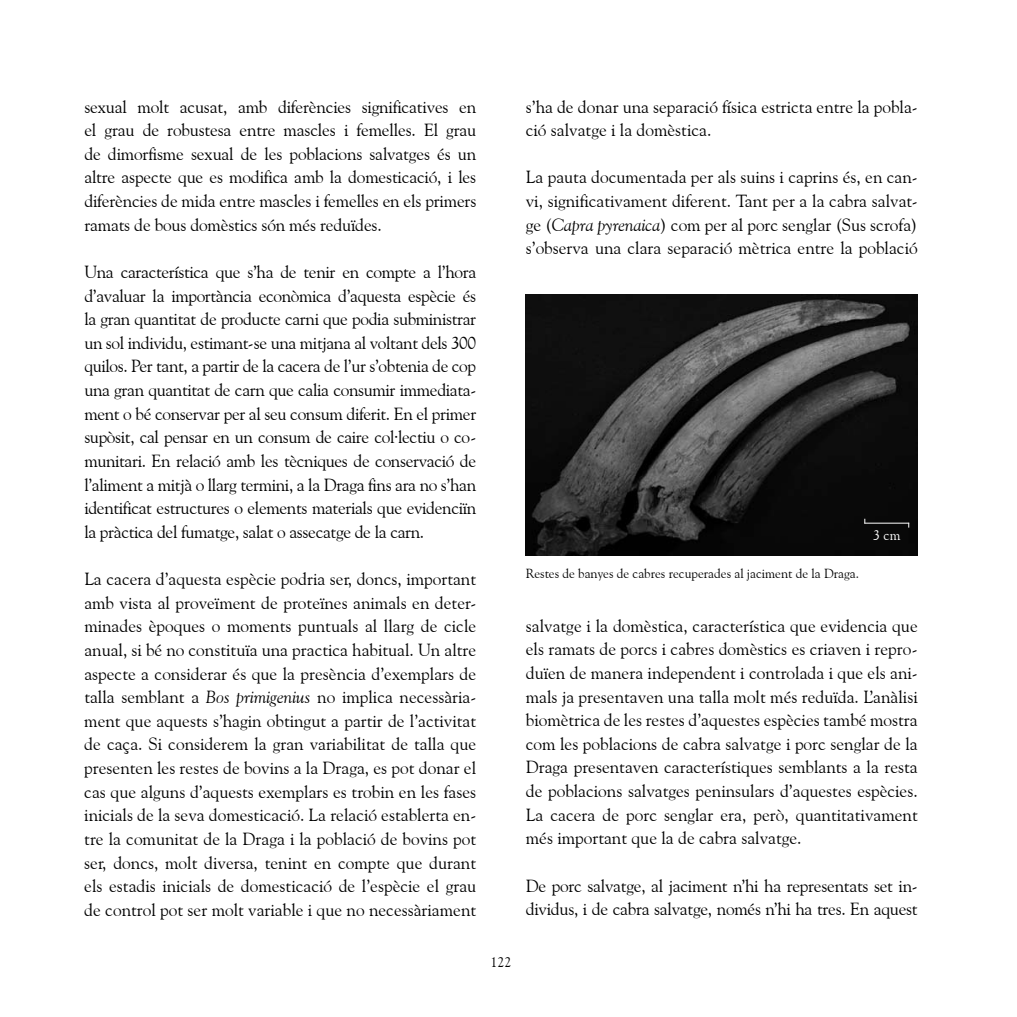
<style>
.page{position:relative;width:1017px;height:1017px;background:#fff}
.page>*{position:absolute;margin:0;border:0;box-sizing:border-box;transform-origin:0 0}
.t1{font:17.5px/23.6px "Goudy Old Style BT";color:#000;text-align:justify}
.t2{font:14px "Goudy Old Style BT";color:#000}
.t3{font:14px "Goudy Old Style BT";color:#fff}
.t4{font:13.12px "Goudy Old Style BT";color:#000}
.s1{font-style:italic}
</style>
<div class="page">
<img style="left:526px;top:295px;width:392px;height:261px">
<hr style="left:864px;top:523px;width:45px;height:1px;background:#fff">
<p class="t1" style="left:84px;top:94px;width:393px">sexual molt acusat, amb diferències significatives en el grau de robustesa entre mascles i femelles. El grau de dimorfisme sexual de les poblacions salvatges és un altre aspecte que es modifica amb la domesticació, i les diferències de mida entre mascles i femelles en els primers ramats de bous domèstics són més reduïdes.</p>
<p class="t1" style="left:84px;top:260px;width:393px">Una característica que s’ha de tenir en compte a l’hora d’avaluar la importància econòmica d’aquesta espècie és la gran quantitat de producte carni que podia subministrar un sol individu, estimant-se una mitjana al voltant dels 300 quilos. Per tant, a partir de la cacera de l’ur s’obtenia de cop una gran quantitat de carn que calia consumir immediata&shy;ment o bé conservar per al seu consum diferit. En el primer supòsit, cal pensar en un consum de caire col·lectiu o co&shy;munitari. En relació amb les tècniques de conservació de l’aliment a mitjà o llarg termini, a la Draga fins ara no s’han identificat estructures o elements materials que evidenciïn la pràctica del fumatge, salat o assecatge de la carn.</p>
<p class="t1" style="left:84px;top:567px;width:393px">La cacera d’aquesta espècie podria ser, doncs, important amb vista al proveïment de proteïnes animals en deter&shy;minades èpoques o moments puntuals al llarg de cicle anual, si bé no constituïa una practica habitual. Un altre aspecte a considerar és que la presència d’exemplars de talla semblant a <span class="s1">Bos primigenius</span> no implica necessària&shy;ment que aquests s’hagin obtingut a partir de l’activitat de caça. Si considerem la gran variabilitat de talla que presenten les restes de bovins a la Draga, es pot donar el cas que alguns d’aquests exemplars es trobin en les fases inicials de la seva domesticació. La relació establerta en&shy;tre la comunitat de la Draga i la població de bovins pot ser, doncs, molt diversa, tenint en compte que durant els estadis inicials de domesticació de l’espècie el grau de control pot ser molt variable i que no necessàriament</p>
<p class="t1" style="left:526px;top:94px;width:393px">s’ha de donar una separació física estricta entre la pobla&shy;ció salvatge i la domèstica.</p>
<p class="t1" style="left:526px;top:165px;width:393px">La pauta documentada per als suins i caprins és, en can&shy;vi, significativament diferent. Tant per a la cabra salvat&shy;ge (<span class="s1">Capra pyrenaica</span>) com per al porc senglar (Sus scrofa) s’observa una clara separació mètrica entre la població</p>
<p class="t3" style="left:873px;top:527px;width:29px">3 cm</p>
<p class="t4" style="left:526px;top:565px;width:335px">Restes de banyes de cabres recuperades al jaciment de la Draga.</p>
<p class="t1" style="left:526px;top:613px;width:393px">salvatge i la domèstica, característica que evidencia que els ramats de porcs i cabres domèstics es criaven i repro&shy;duïen de manera independent i controlada i que els ani&shy;mals ja presentaven una talla molt més reduïda. L’anàlisi biomètrica de les restes d’aquestes espècies també mostra com les poblacions de cabra salvatge i porc senglar de la Draga presentaven característiques semblants a la resta de poblacions salvatges peninsulars d’aquestes espècies.<br>La cacera de porc senglar era, però, quantitativament més important que la de cabra salvatge.</p>
<p class="t1" style="left:526px;top:873px;width:393px">De porc salvatge, al jaciment n’hi ha representats set in&shy;dividus, i de cabra salvatge, només n’hi ha tres. En aquest</p>
<p class="t2" style="left:491px;top:953px;width:22px">122</p>
</div>
